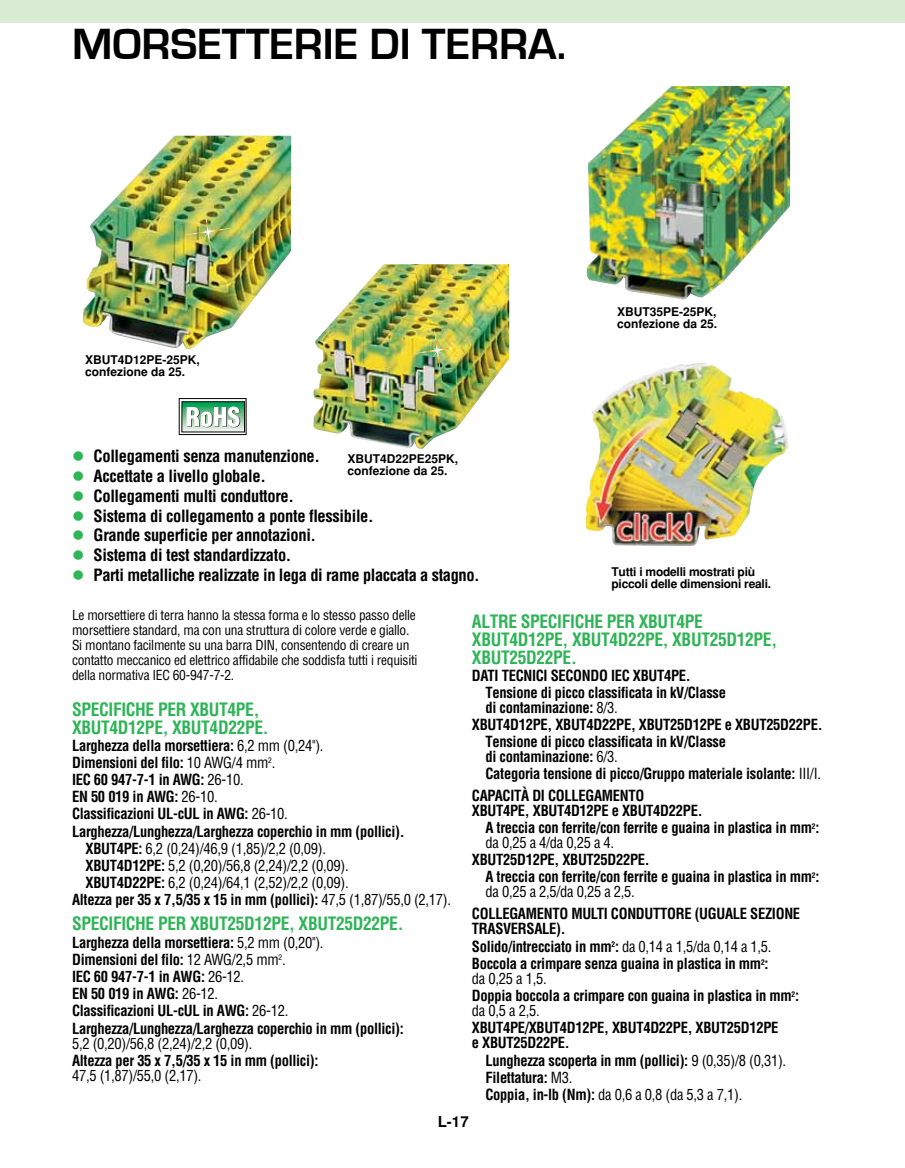
<style>
.page{position:relative;width:905px;height:1168px;background:#fff}
.page>*{position:absolute;margin:0;border:0;box-sizing:border-box;transform-origin:0 0}
.t1{font:700 45px "Eurostile";color:#000}
.t2{font:700 condensed 18px/18px "Helvetica";letter-spacing:-.02em;color:#2fb457}
.t3{font:700 condensed 16.5px "Helvetica";letter-spacing:-.02em;color:#000}
.t4{font:700 condensed 15px/17.1px "Helvetica";letter-spacing:-.02em;color:#000}
.t5{font:condensed 15px "Helvetica";letter-spacing:-.02em;color:#000}
.t6{font:700 15px "Helvetica";color:#000}
.t7{font:condensed 13.5px/15px "Helvetica";letter-spacing:-.02em;color:#000}
.t8{font:700 12px/12px "Helvetica";color:#000}
.t9{font:700 12px/12px "Helvetica";letter-spacing:-.02em;color:#000}
.s1{color:#2fb457}
.s2{font-weight:400}
.s3{font-weight:700}
</style>
<div class="page">
<div style="left:0;top:0;width:904px;height:22px;background:#d8ecd4"></div>
<img style="left:586px;top:86px;width:204px;height:214px">
<img style="left:313px;top:264px;width:196px;height:185px">
<img style="left:83px;top:136px;width:208px;height:213px">
<img style="left:585px;top:362px;width:203px;height:184px">
<img style="left:183px;top:208px;width:49px;height:49px">
<img style="left:412px;top:326px;width:49px;height:50px">
<div style="left:179px;top:398px;width:67px;height:37px;border:1px solid #000"></div>
<svg style="left:183px;top:403px;width:60px;height:27px"></svg>
<div style="left:181px;top:401px;width:64px;height:31px;border:1px solid #000"></div>
<svg style="left:187px;top:406px;width:53px;height:21px"></svg>
<h1 class="t1" style="left:72px;top:19px;width:496px">MORSETTERIE DI TERRA.</h1>
<p class="t8" style="left:85px;top:354px;width:116px">XBUT4D12PE-25PK, confezione da 25.</p>
<p class="t8" style="left:617px;top:306px;width:102px">XBUT35PE-25PK, confezione da 25.</p>
<p class="t3" style="left:72px;top:446px;width:249px"><span class="s1">●</span> Collegamenti senza manutenzione.</p>
<p class="t3" style="left:72px;top:466px;width:195px"><span class="s1">●</span> Accettate a livello globale.</p>
<p class="t3" style="left:72px;top:486px;width:223px"><span class="s1">●</span> Collegamenti multi conduttore.</p>
<p class="t3" style="left:72px;top:505px;width:303px"><span class="s1">●</span> Sistema di collegamento a ponte flessibile.</p>
<p class="t3" style="left:72px;top:525px;width:245px"><span class="s1">●</span> Grande superficie per annotazioni.</p>
<p class="t3" style="left:72px;top:545px;width:221px"><span class="s1">●</span> Sistema di test standardizzato.</p>
<p class="t3" style="left:72px;top:564px;width:409px"><span class="s1">●</span> Parti metalliche realizzate in lega di rame placcata a stagno.</p>
<p class="t7" style="left:72px;top:608px;width:347px">Le morsettiere di terra hanno la stessa forma e lo stesso passo delle morsettiere standard, ma con una struttura di colore verde e giallo.<br>Si montano facilmente su una barra DIN, consentendo di creare un contatto meccanico ed elettrico affidabile che soddisfa tutti i requisiti della normativa IEC 60-947-7-2.</p>
<p class="t2" style="left:72px;top:700px;width:198px">SPECIFICHE PER XBUT4PE,<br>XBUT4D12PE, XBUT4D22PE.</p>
<p class="t4" style="left:72px;top:736px;width:253px">Larghezza della morsettiera: <span class="s2">6,2 mm (0,24").</span></p>
<p class="t4" style="left:72px;top:754px;width:205px">Dimensioni del filo: <span class="s2">10 AWG/4 mm</span><sup>2</sup><span class="s2">.</span></p>
<p class="t4" style="left:72px;top:771px;width:173px">IEC 60 947-7-1 in AWG: <span class="s2">26-10.</span></p>
<p class="t4" style="left:72px;top:788px;width:147px">EN 50 019 in AWG: <span class="s2">26-10.</span></p>
<p class="t4" style="left:72px;top:805px;width:217px">Classificazioni UL-cUL in AWG: <span class="s2">26-10.</span></p>
<p class="t4" style="left:72px;top:822px;width:334px">Larghezza/Lunghezza/Larghezza coperchio in mm (pollici).</p>
<p class="t5" style="left:86px;top:839px;width:242px"><span class="s3">XBUT4PE:</span> 6,2 (0,24)/46,9 (1,85)/2,2 (0,09).</p>
<p class="t5" style="left:86px;top:856px;width:264px"><span class="s3">XBUT4D12PE:</span> 5,2 (0,20)/56,8 (2,24)/2,2 (0,09).</p>
<p class="t5" style="left:86px;top:873px;width:264px"><span class="s3">XBUT4D22PE:</span> 6,2 (0,24)/64,1 (2,52)/2,2 (0,09).</p>
<p class="t4" style="left:72px;top:891px;width:380px">Altezza per 35 x 7,5/35 x 15 in mm (pollici): <span class="s2">47,5 (1,87)/55,0 (2,17).</span></p>
<p class="t2" style="left:72px;top:914px;width:333px">SPECIFICHE PER XBUT25D12PE, XBUT25D22PE.</p>
<p class="t4" style="left:72px;top:933px;width:333px">Larghezza della morsettiera: <span class="s2">5,2 mm (0,20").<br></span>Dimensioni del filo: <span class="s2">12 AWG/2,5 mm</span><sup>2</sup><span class="s2">.<br></span>IEC 60 947-7-1 in AWG: <span class="s2">26-12.<br></span>EN 50 019 in AWG: <span class="s2">26-12.<br></span>Classificazioni UL-cUL in AWG: <span class="s2">26-12.<br></span>Larghezza/Lunghezza/Larghezza coperchio in mm (pollici):</p>
<p class="t5" style="left:72px;top:1033px;width:182px">5,2 (0,20)/56,8 (2,24)/2,2 (0,09).</p>
<p class="t4" style="left:72px;top:1051px;width:248px">Altezza per 35 x 7,5/35 x 15 in mm (pollici):</p>
<p class="t5" style="left:72px;top:1066px;width:131px">47,5 (1,87)/55,0 (2,17).</p>
<p class="t8" style="left:347px;top:453px;width:112px">XBUT4D22PE25PK, confezione da 25.</p>
<p class="t9" style="left:611px;top:566px;width:161px">Tutti i modelli mostrati più piccoli delle dimensioni reali.</p>
<p class="t2" style="left:472px;top:612px;width:307px">ALTRE SPECIFICHE PER XBUT4PE<br>XBUT4D12PE, XBUT4D22PE, XBUT25D12PE,<br>XBUT25D22PE.</p>
<p class="t4" style="left:485px;top:667px;width:242px;text-indent:-14px">DATI TECNICI SECONDO IEC XBUT4PE.<br>Tensione di picco classificata in kV/Classe</p>
<p class="t4" style="left:485px;top:699px;width:134px">di contaminazione: <span class="s2">8/3.</span></p>
<p class="t4" style="left:472px;top:716px;width:352px">XBUT4D12PE, XBUT4D22PE, XBUT25D12PE e XBUT25D22PE.</p>
<p class="t4" style="left:485px;top:733px;width:242px">Tensione di picco classificata in kV/Classe</p>
<p class="t4" style="left:485px;top:748px;width:337px">di contaminazione: <span class="s2">6/3.<br></span>Categoria tensione di picco/Gruppo materiale isolante: <span class="s2">III/I.</span></p>
<p class="t4" style="left:472px;top:788px;width:232px;line-height:15px">CAPACITÀ DI COLLEGAMENTO<br>XBUT4PE, XBUT4D12PE e XBUT4D22PE.</p>
<p class="t4" style="left:485px;top:820px;width:335px;line-height:15px">A treccia con ferrite/con ferrite e guaina in plastica in mm<sup>2</sup>: <span class="s2">da 0,25 a 4/da 0,25 a 4.</span></p>
<p class="t4" style="left:485px;top:851px;width:335px;text-indent:-14px">XBUT25D12PE, XBUT25D22PE.<br>A treccia con ferrite/con ferrite e guaina in plastica in mm<sup>2</sup>:</p>
<p class="t5" style="left:485px;top:882px;width:151px">da 0,25 a 2,5/da 0,25 a 2,5.</p>
<p class="t4" style="left:472px;top:906px;width:330px;line-height:15px">COLLEGAMENTO MULTI CONDUTTORE (UGUALE SEZIONE<br>TRASVERSALE).</p>
<p class="t4" style="left:472px;top:938px;width:301px">Solido/intrecciato in mm<sup>2</sup>: <span class="s2">da 0,14 a 1,5/da 0,14 a 1,5.<br></span>Boccola a crimpare senza guaina in plastica in mm<sup>2</sup>:</p>
<p class="t4" style="left:472px;top:970px;width:328px"><span class="s2">da 0,25 a 1,5.<br></span>Doppia boccola a crimpare con guaina in plastica in mm<sup>2</sup>:</p>
<p class="t5" style="left:472px;top:1001px;width:69px">da 0,5 a 2,5.</p>
<p class="t4" style="left:472px;top:1020px;width:308px;line-height:15px">XBUT4PE/XBUT4D12PE, XBUT4D22PE, XBUT25D12PE e XBUT25D22PE.</p>
<p class="t4" style="left:485px;top:1051px;width:302px">Lunghezza scoperta in mm (pollici): <span class="s2">9 (0,35)/8 (0,31).<br></span>Filettatura: <span class="s2">M3.<br></span>Coppia, in-lb (Nm): <span class="s2">da 0,6 a 0,8 (da 5,3 a 7,1).</span></p>
<p class="t6" style="left:438px;top:1113px;width:32px">L-17</p>
</div>
